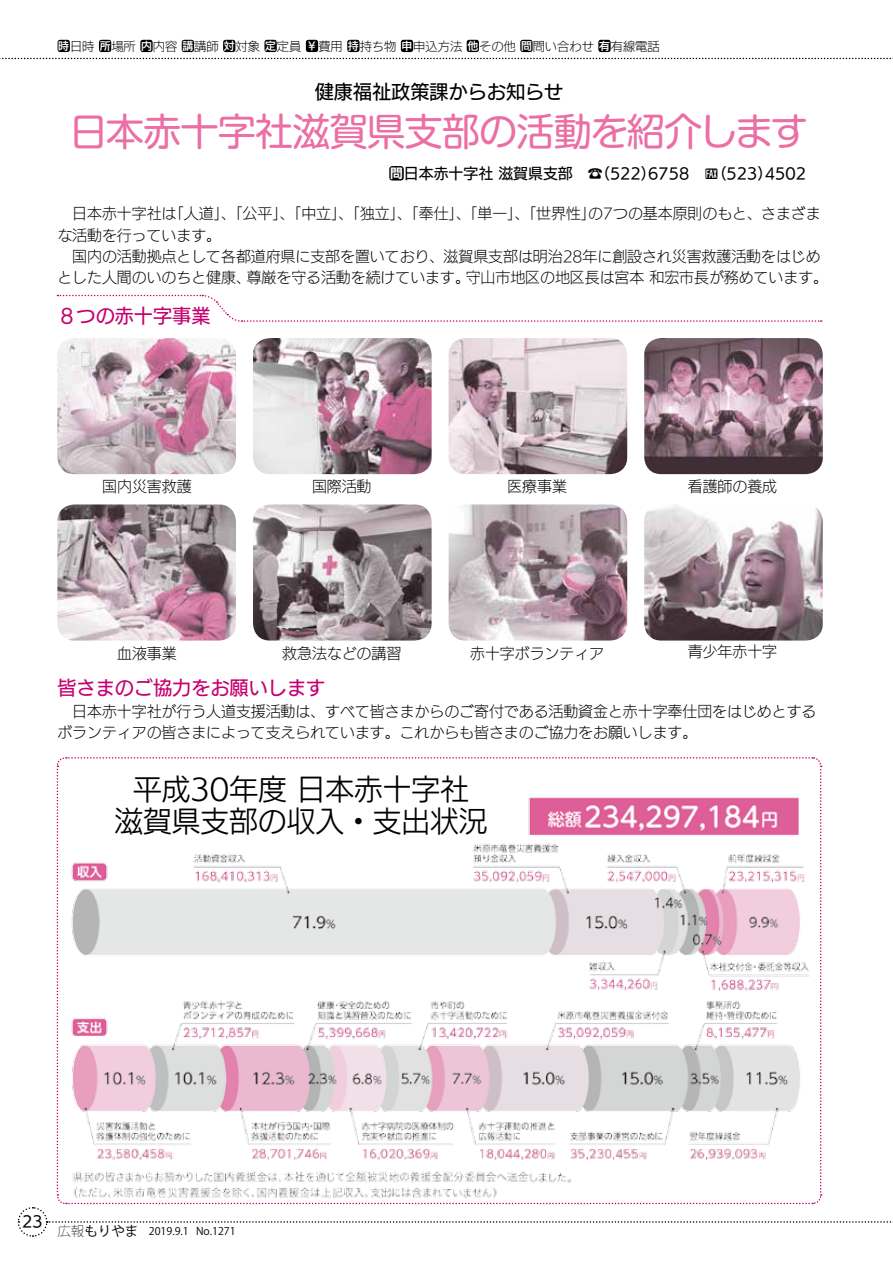
<style>
.page{position:relative;width:893px;height:1263px;background:#fff}
.page>*{position:absolute;margin:0;border:0;box-sizing:border-box;transform-origin:0 0}
.t1{font:38.25px "Shin M Go Pro";letter-spacing:-.025em;color:#eb6ea5}
.t2{font:28.65px/32px "UD Kakugo Large Pro R";color:#000;text-align:center}
.t3{font:19.2px "UD Kakugo Large Pro M";color:#c6006f}
.t4{font:19.2px "UD Kakugo Large Pro M";color:#000}
.t5{font:14.85px/21.3px "UD Kakugo Large Pro L";color:#000}
.t6{font:14.85px "UD Kakugo Large Pro M";color:#000}
.t7{font:12.15px "UD Kakugo Large Pro L";color:#000}
.t8{font:10.65px "Koz Go Pro";color:#000}
.s1{font-family:"UD Kakugo Large Pro DB";font-size:10.8px;color:#fff}
.s2{font-family:"UD Kakugo Large Pro B";font-size:12.75px;color:#fff}
.s3{font-weight:200;font-size:13.5px}
.s4{font-size:13.5px}
</style>
<div class="page">
<svg style="left:0;top:58px;width:893px;height:1px"></svg>
<svg style="left:17px;top:757px;width:876px;height:480px"></svg>
<div style="left:389px;top:166px;width:15px;height:14px;background:#000;border-radius:3px"></div>
<img style="left:66px;top:790px;width:747px;height:412px">
<img style="left:57px;top:338px;width:179px;height:136px">
<img style="left:253px;top:338px;width:179px;height:136px">
<img style="left:449px;top:338px;width:178px;height:136px">
<img style="left:644px;top:338px;width:179px;height:136px">
<img style="left:57px;top:504px;width:179px;height:136px">
<img style="left:253px;top:504px;width:179px;height:136px">
<img style="left:449px;top:504px;width:178px;height:136px">
<img style="left:644px;top:504px;width:179px;height:136px">
<svg style="left:57px;top:294px;width:765px;height:28px"></svg>
<div style="left:58px;top:40px;width:12px;height:12px;background:#000;border-radius:3px"></div>
<div style="left:99px;top:40px;width:12px;height:12px;background:#000;border-radius:3px"></div>
<div style="left:140px;top:40px;width:13px;height:12px;background:#000;border-radius:3px"></div>
<div style="left:182px;top:40px;width:12px;height:12px;background:#000;border-radius:3px"></div>
<div style="left:223px;top:40px;width:12px;height:12px;background:#000;border-radius:3px"></div>
<div style="left:264px;top:40px;width:13px;height:12px;background:#000;border-radius:3px"></div>
<div style="left:306px;top:40px;width:12px;height:12px;background:#000;border-radius:3px"></div>
<div style="left:347px;top:40px;width:13px;height:12px;background:#000;border-radius:3px"></div>
<div style="left:401px;top:40px;width:12px;height:12px;background:#000;border-radius:3px"></div>
<div style="left:467px;top:40px;width:12px;height:12px;background:#000;border-radius:3px"></div>
<div style="left:520px;top:40px;width:13px;height:12px;background:#000;border-radius:3px"></div>
<div style="left:598px;top:40px;width:13px;height:12px;background:#000;border-radius:3px"></div>
<p class="t7" style="left:58px;top:36px;width:603px"><span class="s1">時</span>日時 <span class="s1">所</span>場所 <span class="s1">内</span>内容 <span class="s1">講</span>講師 <span class="s1">対</span>対象 <span class="s1">定</span>定員 <span class="s1">￥</span>費用 <span class="s1">持</span>持ち物 <span class="s1">申</span>申込方法 <span class="s1">他</span>その他 <span class="s1">問</span>問い合わせ <span class="s1">有</span>有線電話</p>
<p class="t4" style="left:315px;top:76px;width:250px">健康福祉政策課からお知らせ</p>
<h1 class="t1" style="left:69px;top:100px;width:741px">日本赤十字社滋賀県支部の活動を紹介します</h1>
<p class="t6" style="left:390px;top:161px;width:417px"><span class="s2">問</span>日本赤十字社 滋賀県支部　☎（522）6758　（523）4502</p>
<p class="t5" style="left:57px;top:203px;width:772px">　日本赤十字社は「人道」、「公平」、「中立」、「独立」、「奉仕」、「単一」、「世界性」の7つの基本原則のもと、さまざまな活動を行っています。<br>　国内の活動拠点として各都道府県に支部を置いており、滋賀県支部は明治28年に創設され災害救護活動をはじめとした人間のいのちと健康、尊厳を守る活動を続けています。守山市地区の地区長は宮本 和宏市長が務めています。</p>
<p class="t3" style="left:57px;top:300px;width:155px">８つの赤十字事業</p>
<p class="t5" style="left:102px;top:475px;width:91px">国内災害救護</p>
<p class="t5" style="left:117px;top:642px;width:61px">血液事業</p>
<p class="t5" style="left:312px;top:475px;width:61px">国際活動</p>
<p class="t5" style="left:282px;top:642px;width:121px">救急法などの講習</p>
<p class="t5" style="left:507px;top:475px;width:61px">医療事業</p>
<p class="t5" style="left:470px;top:642px;width:135px">赤十字ボランティア</p>
<p class="t5" style="left:688px;top:475px;width:91px">看護師の養成</p>
<p class="t5" style="left:688px;top:640px;width:91px">青少年赤十字</p>
<p class="t3" style="left:57px;top:672px;width:269px">皆さまのご協力をお願いします</p>
<p class="t5" style="left:57px;top:700px;width:760px">　日本赤十字社が行う人道支援活動は、すべて皆さまからのご寄付である活動資金と赤十字奉仕団をはじめとするボランティアの皆さまによって支えられています。これからも皆さまのご協力をお願いします。</p>
<h2 class="t2" style="left:114px;top:772px;width:375px">平成30年度 日本赤十字社<br>滋賀県支部の収入・支出状況</h2>
<p class="t6" style="left:22px;top:1209px;width:22px">23</p>
<p class="t8" style="left:57px;top:1224px;width:180px"><span class="s3">広報</span><span class="s4">もりやま</span> 2019.9.1 No.1271</p>
</div>
